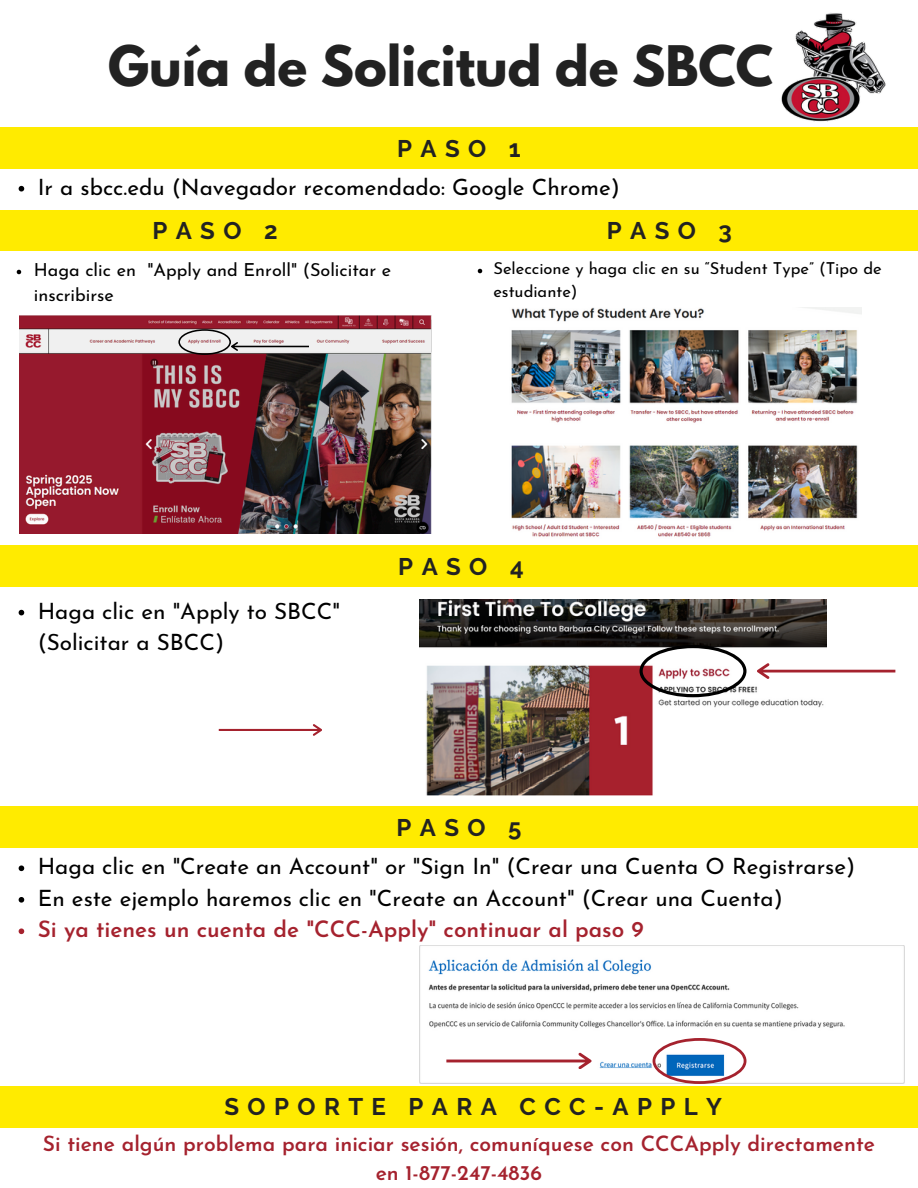
<style>
.page{position:relative;width:918px;height:1188px;background:#fff}
.page>*{position:absolute;margin:0;border:0;box-sizing:border-box;transform-origin:0 0}
.t1{font:700 49.5px "League Spartan";color:#222}
.t2{font:700 24px "Raleway";letter-spacing:.35em;color:#222}
.t3{font:22.5px/31.5px "Josefin Sans";color:#000}
.t4{font:600 22.5px "Josefin Sans";color:#a5222e}
.t5{font:600 21px/29.2px "Josefin Sans";color:#a5222e;text-align:center}
.t6{font:18px/24.8px "Josefin Sans";color:#000}
.t7{font:16.5px/22.5px "Josefin Sans";color:#000}
</style>
<div class="page">
<div style="left:0;top:128px;width:918px;height:40px;background:#ffeb00"></div>
<div style="left:0;top:210px;width:918px;height:41px;background:#ffeb00"></div>
<div style="left:0;top:546px;width:918px;height:40px;background:#ffeb00"></div>
<svg style="left:219px;top:724px;width:103px;height:12px"></svg>
<img style="left:419px;top:600px;width:408px;height:195px">
<svg style="left:639px;top:645px;width:107px;height:52px"></svg>
<svg style="left:757px;top:663px;width:138px;height:16px"></svg>
<div style="left:0;top:807px;width:918px;height:40px;background:#ffeb00"></div>
<div style="left:0;top:1087px;width:918px;height:40px;background:#ffeb00"></div>
<img style="left:419px;top:945px;width:485px;height:139px">
<svg style="left:446px;top:1053px;width:146px;height:16px"></svg>
<svg style="left:653px;top:1038px;width:93px;height:46px"></svg>
<img style="left:20px;top:315px;width:412px;height:218px">
<svg style="left:178px;top:329px;width:131px;height:26px"></svg>
<img style="left:778px;top:12px;width:110px;height:116px">
<img style="left:511px;top:308px;width:350px;height:229px">
<svg style="left:19px;top:865px;width:5px;height:6px"></svg>
<svg style="left:19px;top:897px;width:5px;height:6px"></svg>
<svg style="left:19px;top:928px;width:5px;height:6px"></svg>
<svg style="left:19px;top:186px;width:5px;height:6px"></svg>
<svg style="left:17px;top:270px;width:4px;height:4px"></svg>
<svg style="left:19px;top:610px;width:5px;height:5px"></svg>
<svg style="left:478px;top:269px;width:4px;height:4px"></svg>
<p class="t1" style="left:108px;top:41px;width:666px">Guía de Solicitud de SBCC</p>
<p class="t2" style="left:397px;top:134px;width:125px">PASO 1</p>
<p class="t3" style="left:38px;top:174px;width:584px">Ir a sbcc.edu (Navegador recomendado: Google Chrome)</p>
<p class="t2" style="left:152px;top:216px;width:127px">PASO 2</p>
<p class="t2" style="left:607px;top:216px;width:127px">PASO 3</p>
<p class="t6" style="left:34px;top:260px;width:359px">Haga clic en "Apply and Enroll" (Solicitar e inscribirse</p>
<p class="t7" style="left:493px;top:259px;width:390px">Seleccione y haga clic en su “Student Type” (Tipo de estudiante)</p>
<p class="t3" style="left:38px;top:597px;width:304px">Haga clic en "Apply to SBCC" (Solicitar a SBCC)</p>
<h2 class="t2" style="left:398px;top:552px;width:127px">PASO 4</h2>
<p class="t2" style="left:397px;top:813px;width:126px">PASO 5</p>
<p class="t3" style="left:38px;top:853px;width:819px">Haga clic en "Create an Account" or "Sign In" (Crear una Cuenta O Registrarse)</p>
<h2 class="t3" style="left:38px;top:885px;width:747px">En este ejemplo haremos clic en "Create an Account" (Crear una Cuenta)</h2>
<h2 class="t4" style="left:38px;top:921px;width:607px">Si ya tienes un cuenta de "CCC-Apply" continuar al paso 9</h2>
<p class="t2" style="left:225px;top:1093px;width:499px">SOPORTE PARA CCC-APPLY</p>
<h2 class="t5" style="left:43px;top:1131px;width:834px">Si tiene algún problema para iniciar sesión, comuníquese con CCCApply directamente en 1-877-247-4836</h2>
</div>
